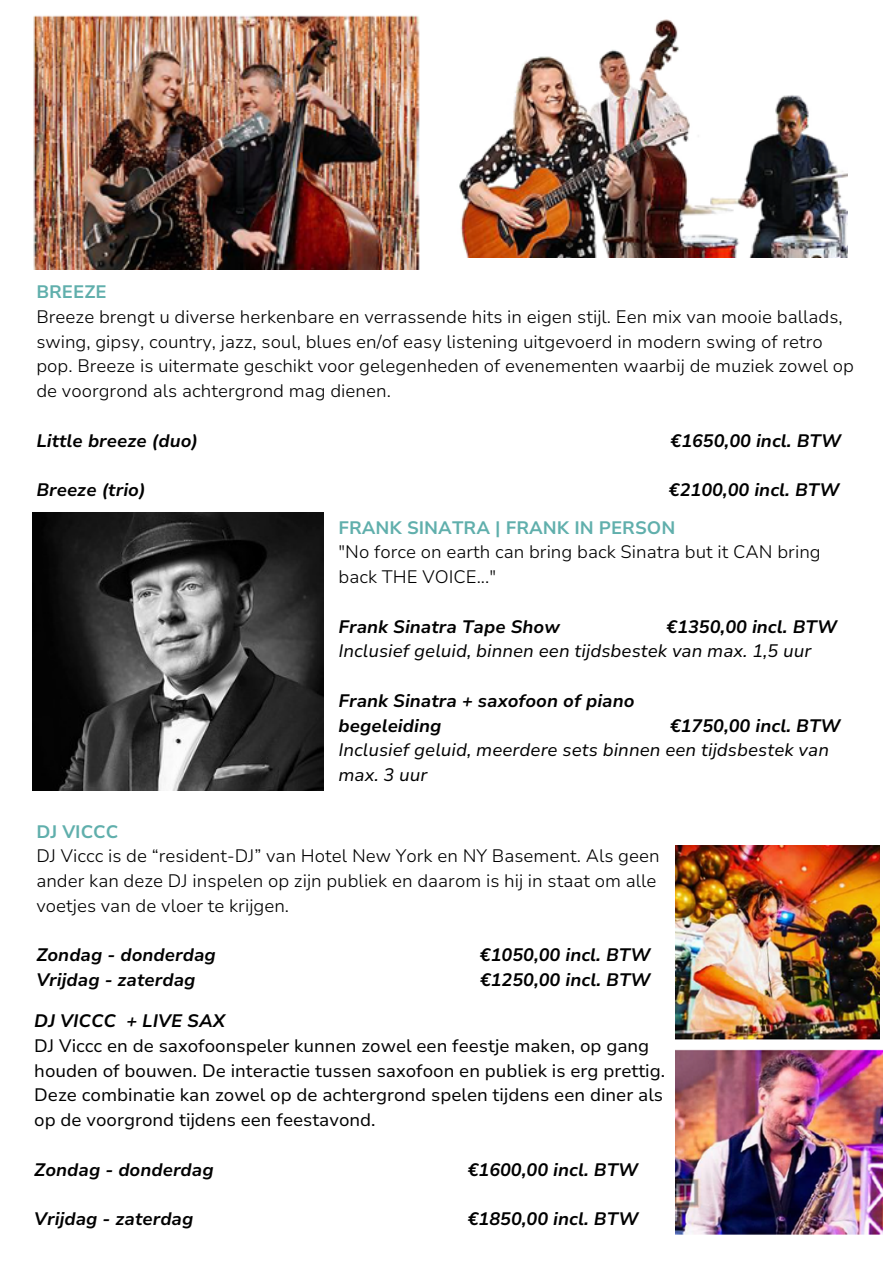
<style>
.page{position:relative;width:894px;height:1264px;background:#fff}
.page>*{position:absolute;margin:0;border:0;box-sizing:border-box;transform-origin:0 0}
.t1{font:300 18px/24.8px "Nunito Sans 10 pt";color:#000}
.t2{font:italic 700 18px/24.8px "Nunito Sans 10 pt";color:#000}
.t3{font:18px/24.8px "Nunito Sans 10 pt";color:#000}
.t4{font:italic 18px/24.8px "Nunito Sans 10 pt";color:#000}
.t5{font:700 18px "Nunito Sans 10 pt";color:#60afac}
</style>
<div class="page">
<img style="left:33px;top:15px;width:387px;height:254px">
<img style="left:459px;top:19px;width:388px;height:239px">
<img style="left:675px;top:845px;width:204px;height:195px">
<img style="left:32px;top:512px;width:291px;height:278px">
<img style="left:675px;top:1049px;width:207px;height:186px">
<p class="t5" style="left:36px;top:280px;width:72px">BREEZE</p>
<p class="t1" style="left:36px;top:304px;width:819px">Breeze brengt u diverse herkenbare en verrassende hits in eigen stijl. Een mix van mooie ballads, swing, gipsy, country, jazz, soul, blues en/of easy listening uitgevoerd in modern swing of retro pop. Breeze is uitermate geschikt voor gelegenheden of evenementen waarbij de muziek zowel op de voorgrond als achtergrond mag dienen.</p>
<p class="t2" style="left:36px;top:428px;width:163px">Little breeze (duo)</p>
<p class="t2" style="left:670px;top:428px;width:172px">€1650,00 incl. BTW</p>
<p class="t2" style="left:36px;top:478px;width:111px">Breeze (trio)</p>
<p class="t2" style="left:668px;top:478px;width:172px">€2100,00 incl. BTW</p>
<p class="t5" style="left:338px;top:515px;width:338px">FRANK SINATRA | FRANK IN PERSON</p>
<p class="t1" style="left:338px;top:540px;width:483px">"No force on earth can bring back Sinatra but it CAN bring back THE VOICE..."</p>
<p class="t2" style="left:338px;top:614px;width:223px">Frank Sinatra Tape Show</p>
<p class="t2" style="left:666px;top:614px;width:172px">€1350,00 incl. BTW</p>
<p class="t4" style="left:338px;top:639px;width:474px">Inclusief geluid, binnen een tijdsbestek van max. 1,5 uur</p>
<p class="t2" style="left:338px;top:688px;width:297px">Frank Sinatra + saxofoon of piano begeleiding</p>
<p class="t2" style="left:669px;top:713px;width:172px">€1750,00 incl. BTW</p>
<p class="t4" style="left:338px;top:738px;width:492px">Inclusief geluid, meerdere sets binnen een tijdsbestek van max. 3 uur</p>
<p class="t5" style="left:36px;top:819px;width:83px">DJ VICCC</p>
<p class="t1" style="left:36px;top:844px;width:624px">DJ Viccc is de “resident-DJ” van Hotel New York en NY Basement. Als geen ander kan deze DJ inspelen op zijn publiek en daarom is hij in staat om alle voetjes van de vloer te krijgen.</p>
<p class="t2" style="left:36px;top:943px;width:181px">Zondag - donderdag</p>
<p class="t2" style="left:480px;top:943px;width:172px">€1050,00 incl. BTW</p>
<p class="t2" style="left:36px;top:967px;width:161px">Vrijdag - zaterdag</p>
<p class="t2" style="left:480px;top:967px;width:172px">€1250,00 incl. BTW</p>
<h1 class="t2" style="left:34px;top:1008px;width:192px">DJ VICCC + LIVE SAX</h1>
<h1 class="t3" style="left:34px;top:1033px;width:632px">DJ Viccc en de saxofoonspeler kunnen zowel een feestje maken, op gang houden of bouwen. De interactie tussen saxofoon en publiek is erg prettig.<br>Deze combinatie kan zowel op de achtergrond spelen tijdens een diner als op de voorgrond tijdens een feestavond.</h1>
<p class="t2" style="left:34px;top:1157px;width:181px">Zondag - donderdag</p>
<p class="t2" style="left:467px;top:1157px;width:172px">€1600,00 incl. BTW</p>
<p class="t2" style="left:34px;top:1206px;width:161px">Vrijdag - zaterdag</p>
<p class="t2" style="left:467px;top:1206px;width:172px">€1850,00 incl. BTW</p>
</div>
